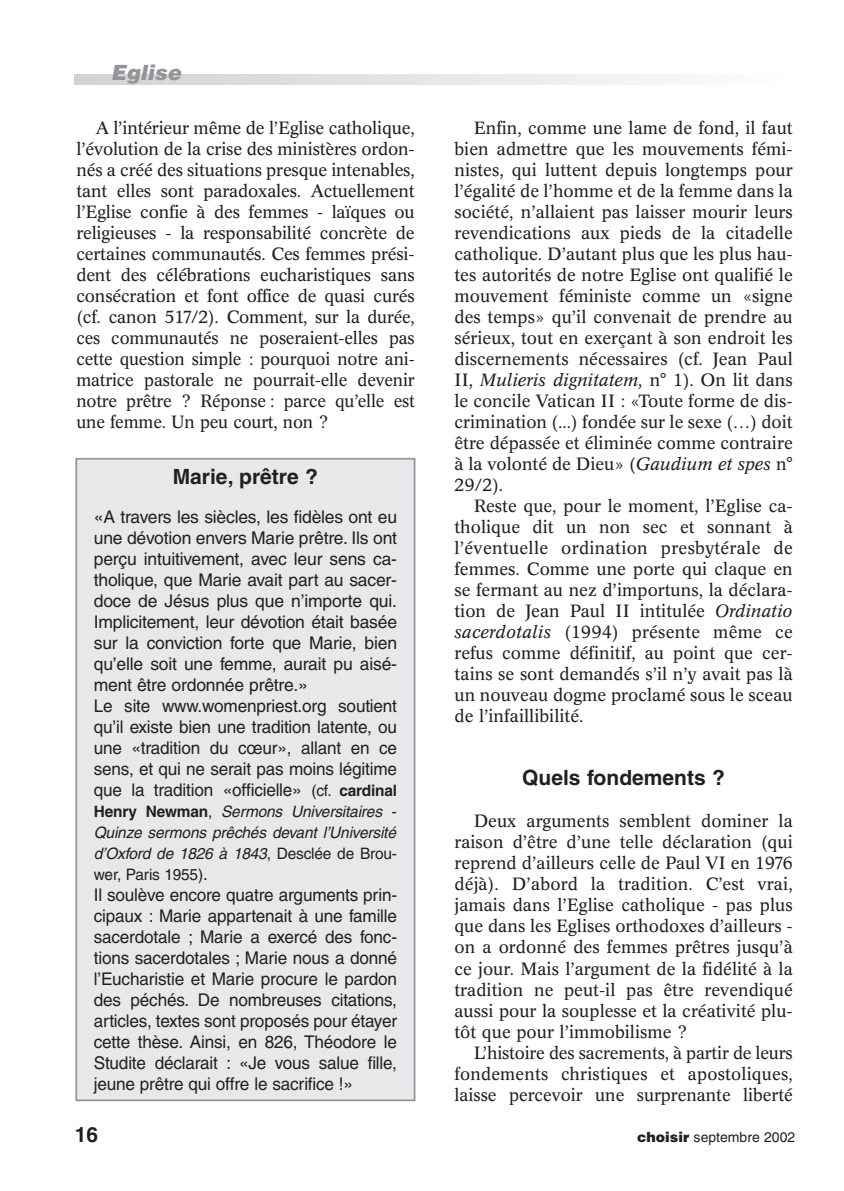
<style>
.page{position:relative;width:844px;height:1191px;background:#fff}
.page>*{position:absolute;margin:0;border:0;box-sizing:border-box;transform-origin:0 0}
.t1{font:700 21px "Helvetica";color:#231f20}
.t2{font:italic 900 21px "Helvetica";color:#939598}
.t3{font:17.5px/21px "Concorde BE";color:#231f20;text-align:justify}
.t4{font:17.5px/21px "Helvetica";letter-spacing:-.01em;color:#231f20}
.t5{font:italic 15.75px/21px "Helvetica";letter-spacing:-.01em;color:#231f20;text-align:justify}
.t6{font:14px "Helvetica";color:#231f20}
.s1{font-style:italic}
.s2{font-size:15.75px}
.s3{font-weight:700;font-size:15.75px}
.s4{font-weight:700;font-style:normal}
.s5{font-style:normal}
.s6{font-style:normal;font-size:17.5px}
.s7{font-weight:900}
</style>
<div class="page">
<svg style="left:75px;top:74px;width:577px;height:10px"></svg>
<div style="left:77px;top:460px;width:336px;height:639px;background:#e7e8e9"></div>
<div style="left:75px;top:458px;width:340px;height:643px;border:2px solid #939598"></div>
<p class="t2" style="left:111px;top:60px;width:71px">Eglise</p>
<p class="t3" style="left:76px;top:119px;width:340px;text-indent:19px">A l’intérieur même de l’Eglise catholique, l’évolution de la crise des ministères ordon&shy;nés a créé des situations presque intenables, tant elles sont paradoxales. Actuellement l’Eglise confie à des femmes - laïques ou religieuses - la responsabilité concrète de certaines communautés. Ces femmes prési&shy;dent des célébrations eucharistiques sans consécration et font office de quasi curés (cf. canon 517/2). Comment, sur la durée, ces communautés ne poseraient-elles pas cette question simple : pourquoi notre ani&shy;matrice pastorale ne pourrait-elle devenir notre prêtre ? Réponse : parce qu’elle est une femme. Un peu court, non ?</p>
<p class="t3" style="left:454px;top:119px;width:340px;text-indent:19px">Enfin, comme une lame de fond, il faut bien admettre que les mouvements fémi&shy;nistes, qui luttent depuis longtemps pour l’égalité de l’homme et de la femme dans la société, n’allaient pas laisser mourir leurs revendications aux pieds de la citadelle catholique. D’autant plus que les plus hau&shy;tes autorités de notre Eglise ont qualifié le mouvement féministe comme un «signe des temps» qu’il convenait de prendre au sérieux, tout en exerçant à son endroit les discernements nécessaires (cf. Jean Paul II, <span class="s1">Mulieris dignitatem,</span> n° 1). On lit dans le concile Vatican II : «Toute forme de dis&shy;crimination (...) fondée sur le sexe (…) doit être dépassée et éliminée comme contraire à la volonté de Dieu» (<span class="s1">Gaudium et spes</span> n° 29/2).</p>
<p class="t3" style="left:454px;top:497px;width:340px;text-indent:19px">Reste que, pour le moment, l’Eglise ca&shy;tholique dit un non sec et sonnant à l’éventuelle ordination presbytérale de femmes. Comme une porte qui claque en se fermant au nez d’importuns, la déclara&shy;tion de Jean Paul II intitulée <span class="s1">Ordinatio sacerdotalis</span> (1994) présente même ce refus comme définitif, au point que cer&shy;tains se sont demandés s’il n’y avait pas là un nouveau dogme proclamé sous le sceau de l’infaillibilité.</p>
<p class="t1" style="left:173px;top:469px;width:147px">Marie, prêtre ?</p>
<p class="t4" style="left:94px;top:508px;width:305px">«A travers les siècles, les fidèles ont eu une dévotion envers Marie prêtre. Ils ont perçu intuitivement, avec leur sens ca&shy;tholique, que Marie avait part au sacer&shy;doce de Jésus plus que n’importe qui.<br>Implicitement, leur dévotion était basée sur la conviction forte que Marie, bien qu’elle soit une femme, aurait pu aisé&shy;ment être ordonnée prêtre.»<br>Le site www.womenpriest.org soutient qu’il existe bien une tradition latente, ou une «tradition du cœur», allant en ce sens, et qui ne serait pas moins légitime que la tradition «officielle» <span class="s2">(cf.</span> <span class="s3">cardinal</span></p>
<p class="t5" style="left:94px;top:802px;width:305px"><span class="s4">Henry Newman</span><span class="s5">,</span> Sermons Universitaires - Quinze sermons prêchés devant l’Université d’Oxford de 1826 à 1843<span class="s5">, Desclée de Brou&shy;wer, Paris 1955)</span><span class="s6">.</span></p>
<p class="t4" style="left:94px;top:886px;width:305px;text-align:justify">Il soulève encore quatre arguments prin&shy;cipaux : Marie appartenait à une famille sacerdotale ; Marie a exercé des fonc&shy;tions sacerdotales ; Marie nous a donné l’Eucharistie et Marie procure le pardon des péchés. De nombreuses citations, articles, textes sont proposés pour étayer cette thèse. Ainsi, en 826, Théodore le Studite déclarait : «Je vous salue fille, jeune prêtre qui offre le sacrifice !»</p>
<p class="t1" style="left:522px;top:770px;width:204px">Quels fondements ?</p>
<p class="t3" style="left:454px;top:812px;width:340px;text-indent:19px">Deux arguments semblent dominer la raison d’être d’une telle déclaration (qui reprend d’ailleurs celle de Paul VI en 1976 déjà). D’abord la tradition. C’est vrai, jamais dans l’Eglise catholique - pas plus que dans les Eglises orthodoxes d’ailleurs - on a ordonné des femmes prêtres jusqu’à ce jour. Mais l’argument de la fidélité à la tradition ne peut-il pas être revendiqué aussi pour la souplesse et la créativité plu&shy;tôt que pour l’immobilisme ?</p>
<p class="t3" style="left:454px;top:1043px;width:340px;text-indent:19px">L’histoire des sacrements, à partir de leurs fondements christiques et apostoliques, laisse percevoir une surprenante liberté</p>
<p class="t1" style="left:75px;top:1127px;width:25px">16</p>
<p class="t6" style="left:637px;top:1132px;width:159px"><span class="s7">choisir</span> septembre 2002</p>
</div>
